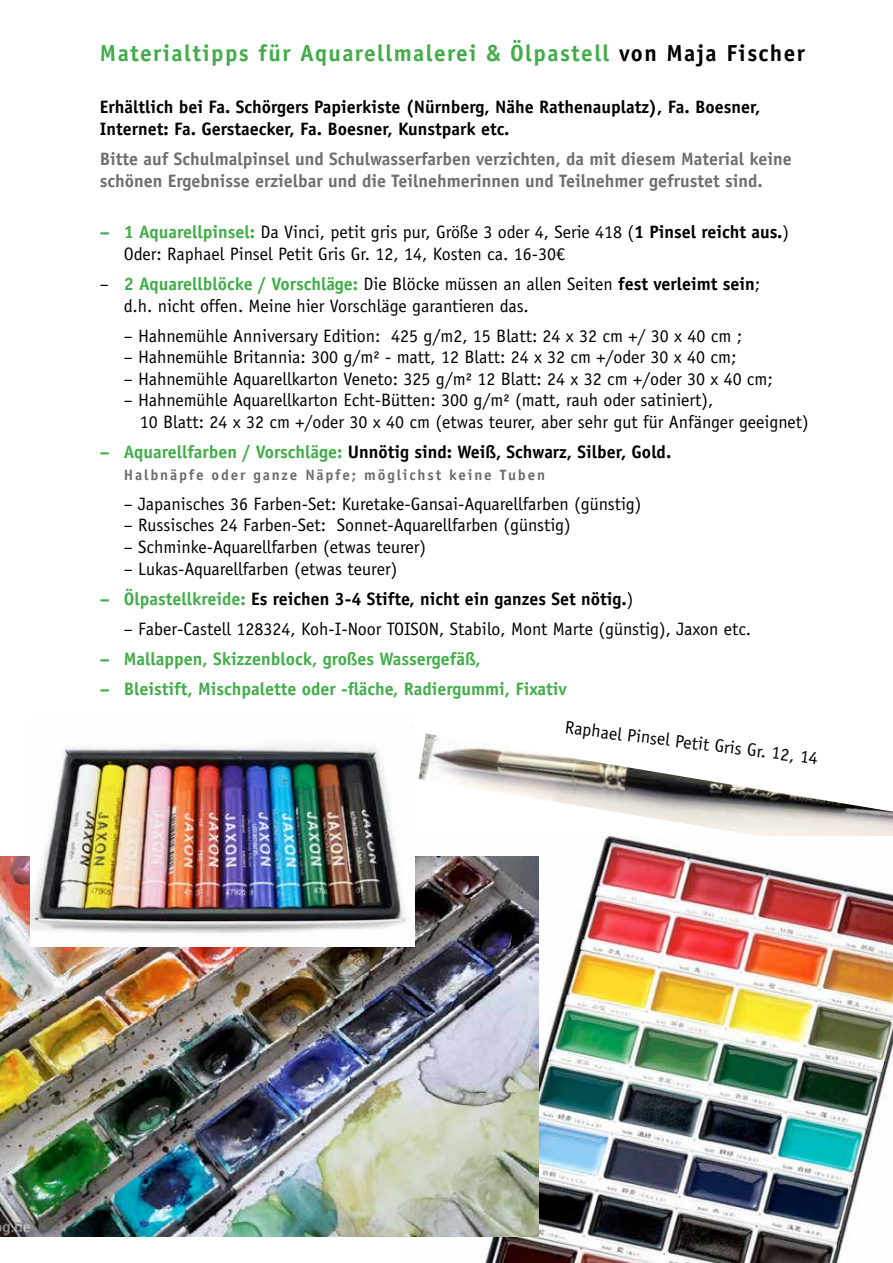
<style>
.page{position:relative;width:893px;height:1263px;background:#fff}
.page>*{position:absolute;margin:0;border:0;box-sizing:border-box;transform-origin:0 0}
.t1{font:700 23.25px "Officina Sans Std";letter-spacing:.06em;color:#41ad49}
.t2{font:18px/21.6px "Officina Sans Std";color:#000}
.t3{font:700 18px/21.6px "Officina Sans Std";color:#000}
.t4{font:700 18px/21.6px "Officina Sans Std";color:#6d6e71}
.t5{font:700 18px "Officina Sans Std";color:#41ad49}
.t6{font:700 15px "Officina Sans Std";letter-spacing:.12em;color:#6d6e71}
.s1{color:#000}
.s2{font-weight:700;color:#41ad49}
.s3{font-weight:700}
.s4{color:#41ad49}
.s5{font-weight:400}
</style>
<div class="page">
<img style="left:418px;top:733px;width:475px;height:104px">
<img style="left:415px;top:837px;width:478px;height:426px">
<img style="left:0;top:857px;width:539px;height:380px">
<img style="left:31px;top:744px;width:384px;height:202px">
<p class="t1" style="left:100px;top:39px;width:707px">Materialtipps für Aquarellmalerei &amp; Ölpastell <span class="s1">von Maja Fischer</span></p>
<p class="t3" style="left:100px;top:96px;width:662px">Erhältlich bei Fa. Schörgers Papierkiste (Nürnberg, Nähe Rathenauplatz), Fa. Boesner,<br>Internet: Fa. Gerstaecker, Fa. Boesner, Kunstpark etc.</p>
<p class="t4" style="left:100px;top:148px;width:693px">Bitte auf Schulmalpinsel und Schulwasserfarben verzichten, da mit diesem Material keine schönen Ergebnisse erzielbar und die Teilnehmerinnen und Teilnehmer gefrustet sind.</p>
<p class="t2" style="left:124px;top:221px;width:667px;text-indent:-24px"><span class="s2">– 1 Aquarellpinsel:</span> Da Vinci, petit gris pur, Größe 3 oder 4, Serie 418 (<span class="s3">1 Pinsel reicht aus.</span>)<br>Oder: Raphael Pinsel Petit Gris Gr. 12, 14, Kosten ca. 16-30€</p>
<p class="t2" style="left:124px;top:273px;width:638px;text-indent:-24px">– <span class="s2">2 Aquarellblöcke / Vorschläge:</span> Die Blöcke müssen an allen Seiten <span class="s3">fest verleimt sein</span>; d.h. nicht offen. Meine hier Vorschläge garantieren das.</p>
<p class="t2" style="left:124px;top:325px;width:620px">– Hahnemühle Anniversary Edition: 425 g/m2, 15 Blatt: 24 x 32 cm +/ 30 x 40 cm ;</p>
<p class="t2" style="left:124px;top:346px;width:614px">– Hahnemühle Britannia: 300 g/m² - matt, 12 Blatt: 24 x 32 cm +/oder 30 x 40 cm;</p>
<p class="t2" style="left:124px;top:368px;width:651px">– Hahnemühle Aquarellkarton Veneto: 325 g/m² 12 Blatt: 24 x 32 cm +/oder 30 x 40 cm;</p>
<p class="t2" style="left:140px;top:390px;width:670px;text-indent:-16px">– Hahnemühle Aquarellkarton Echt-Bütten: 300 g/m² (matt, rauh oder satiniert),<br>10 Blatt: 24 x 32 cm +/oder 30 x 40 cm (etwas teurer, aber sehr gut für Anfänger geeignet)</p>
<p class="t3" style="left:100px;top:441px;width:573px"><span class="s4">– Aquarellfarben / Vorschläge:</span> Unnötig sind: Weiß, Schwarz, Silber, Gold.</p>
<p class="t6" style="left:124px;top:465px;width:423px">Halbnäpfe oder ganze Näpfe; möglichst keine Tuben</p>
<p class="t2" style="left:124px;top:493px;width:519px">– Japanisches 36 Farben-Set: Kuretake-Gansai-Aquarellfarben (günstig)</p>
<p class="t2" style="left:124px;top:515px;width:448px">– Russisches 24 Farben-Set: Sonnet-Aquarellfarben (günstig)</p>
<p class="t2" style="left:124px;top:536px;width:304px">– Schminke-Aquarellfarben (etwas teurer)</p>
<p class="t2" style="left:124px;top:558px;width:275px">– Lukas-Aquarellfarben (etwas teurer)</p>
<p class="t3" style="left:100px;top:588px;width:535px"><span class="s4">– Ölpastellkreide:</span> Es reichen 3-4 Stifte, nicht ein ganzes Set nötig.<span class="s5">)</span></p>
<p class="t2" style="left:124px;top:618px;width:629px">– Faber-Castell 128324, Koh-I-Noor TOISON, Stabilo, Mont Marte (günstig), Jaxon etc.</p>
<p class="t5" style="left:100px;top:648px;width:383px">– Mallappen, Skizzenblock, großes Wassergefäß,</p>
<p class="t5" style="left:100px;top:678px;width:468px">– Bleistift, Mischpalette oder -fläche, Radiergummi, Fixativ</p>
<p class="t2" style="left:566px;top:716px;width:256px;rotate:7deg">Raphael Pinsel Petit Gris Gr. 12, 14</p>
</div>
